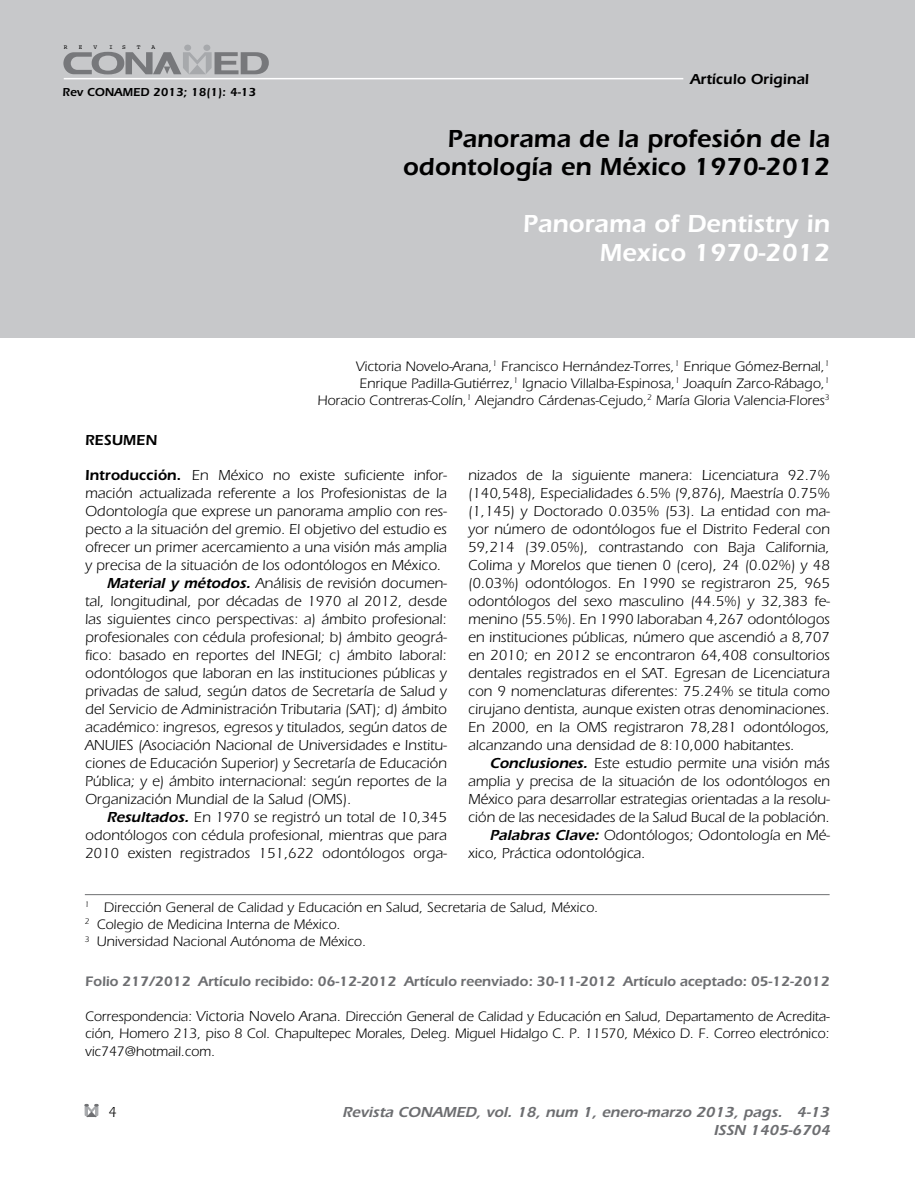
<style>
.page{position:relative;width:915px;height:1191px;background:#fff}
.page>*{position:absolute;margin:0;border:0;box-sizing:border-box;transform-origin:0 0}
.t1{font:600 25.5px/28.5px "Itc Eras";color:#000;text-align:right}
.t2{font:600 25.5px/28.5px "Itc Eras";color:#fff;text-align:right}
.t3{font:15px/18px "Itc Eras";color:#000;text-align:justify}
.t4{font:italic 600 15px/18.3px "Itc Eras";color:#6d6e71}
.t5{font:600 15px "Itc Eras";color:#000}
.t6{font:14.25px/17.2px "Itc Eras";color:#000;text-align:right}
.t7{font:600 14.25px "Itc Eras";letter-spacing:-.005em;color:#6d6e71}
.t8{font:600 12px "Itc Eras";color:#000}
.t9{font:6.3px "Courier";color:#000}
.s1{font-weight:600}
.s2{font-weight:600;font-style:italic}
.s3{font-size:15px}
</style>
<div class="page">
<svg style="left:85px;top:1104px;width:13px;height:12px"></svg>
<div style="left:0;top:0;width:914px;height:337px;background:#c7c8ca"></div>
<div style="left:184px;top:45px;width:7px;height:6px;background:#a7a9ac;border-radius:50%"></div>
<div style="left:203px;top:45px;width:7px;height:6px;background:#a7a9ac;border-radius:50%"></div>
<svg style="left:63px;top:52px;width:206px;height:22px"></svg>
<hr style="left:64px;top:78px;width:619px;height:1px;background:#fff">
<hr style="left:85px;top:894px;width:744px;height:1px;background:#6d6e71">
<p class="t9" style="left:64px;top:42px;width:5px">R</p>
<p class="t9" style="left:79px;top:42px;width:5px">E</p>
<p class="t9" style="left:93px;top:42px;width:5px">V</p>
<p class="t9" style="left:109px;top:42px;width:5px">I</p>
<p class="t9" style="left:122px;top:42px;width:5px">S</p>
<p class="t9" style="left:137px;top:42px;width:5px">T</p>
<p class="t9" style="left:151px;top:42px;width:5px">A</p>
<p class="t8" style="left:62px;top:85px;width:195px">Rev CONAMED 2013; 18(1): 4-13</p>
<p class="t5" style="left:690px;top:70px;width:120px">Artículo Original</p>
<h1 class="t1" style="left:402px;top:124px;width:428px">Panorama de la profesión de la odontología en México 1970-2012</h1>
<h1 class="t2" style="left:522px;top:210px;width:308px">Panorama of Dentistry in<br>Mexico 1970-2012</h1>
<p class="t6" style="left:317px;top:357px;width:513px">Victoria Novelo-Arana,<sup>1</sup> Francisco Hernández-Torres,<sup>1</sup> Enrique Gómez-Bernal,<sup>1<br></sup>Enrique Padilla-Gutiérrez,<sup>1</sup> Ignacio Villalba-Espinosa,<sup>1</sup> Joaquín Zarco-Rábago,<sup>1<br></sup>Horacio Contreras-Colín,<sup>1</sup> Alejandro Cárdenas-Cejudo,<sup>2</sup> María Gloria Valencia-Flores<sup>3</sup></p>
<p class="t5" style="left:85px;top:431px;width:74px">RESUMEN</p>
<p class="t3" style="left:85px;top:466px;width:363px"><span class="s1">Introducción.</span> En México no existe suficiente infor-</p>
<p class="t3" style="left:85px;top:484px;width:363px">mación actualizada referente a los Profesionistas de la</p>
<p class="t3" style="left:85px;top:502px;width:363px">Odontología que exprese un panorama amplio con res-</p>
<p class="t3" style="left:85px;top:520px;width:363px">pecto a la situación del gremio. El objetivo del estudio es</p>
<p class="t3" style="left:85px;top:538px;width:363px">ofrecer un primer acercamiento a una visión más amplia</p>
<p class="t3" style="left:85px;top:556px;width:357px">y precisa de la situación de los odontólogos en México.</p>
<p class="t3" style="left:106px;top:574px;width:342px"><span class="s2">Material y métodos.</span> Análisis de revisión documen-</p>
<p class="t3" style="left:85px;top:592px;width:363px">tal, longitudinal, por décadas de 1970 al 2012, desde</p>
<p class="t3" style="left:85px;top:610px;width:363px">las siguientes cinco perspectivas: a) ámbito profesional:</p>
<p class="t3" style="left:85px;top:628px;width:363px">profesionales con cédula profesional; b) ámbito geográ-</p>
<p class="t3" style="left:85px;top:646px;width:363px">fico: basado en reportes del INEGI; c) ámbito laboral:</p>
<p class="t3" style="left:85px;top:664px;width:363px">odontólogos que laboran en las instituciones públicas y</p>
<p class="t3" style="left:85px;top:682px;width:363px">privadas de salud, según datos de Secretaría de Salud y</p>
<p class="t3" style="left:85px;top:700px;width:363px">del Servicio de Administración Tributaria (SAT); d) ámbito</p>
<p class="t3" style="left:85px;top:718px;width:363px">académico: ingresos, egresos y titulados, según datos de</p>
<p class="t3" style="left:85px;top:736px;width:363px">ANUIES (Asociación Nacional de Universidades e Institu-</p>
<p class="t3" style="left:85px;top:754px;width:363px">ciones de Educación Superior) y Secretaría de Educación</p>
<p class="t3" style="left:85px;top:772px;width:363px">Pública; y e) ámbito internacional: según reportes de la</p>
<p class="t3" style="left:85px;top:790px;width:267px">Organización Mundial de la Salud (OMS).</p>
<p class="t3" style="left:106px;top:808px;width:342px"><span class="s2">Resultados.</span> En 1970 se registró un total de 10,345</p>
<p class="t3" style="left:85px;top:826px;width:363px">odontólogos con cédula profesional, mientras que para</p>
<p class="t3" style="left:85px;top:844px;width:363px">2010 existen registrados 151,622 odontólogos orga-</p>
<p class="t3" style="left:468px;top:466px;width:363px">nizados de la siguiente manera: Licenciatura 92.7% (140,548), Especialidades 6.5% (9,876), Maestría 0.75% (1,145) y Doctorado 0.035% (53). La entidad con ma&shy;yor número de odontólogos fue el Distrito Federal con 59,214 (39.05%), contrastando con Baja California, Colima y Morelos que tienen 0 (cero), 24 (0.02%) y 48 (0.03%) odontólogos. En 1990 se registraron 25, 965 odontólogos del sexo masculino (44.5%) y 32,383 fe&shy;menino (55.5%). En 1990 laboraban 4,267 odontólogos en instituciones públicas, número que ascendió a 8,707 en 2010; en 2012 se encontraron 64,408 consultorios dentales registrados en el SAT. Egresan de Licenciatura con 9 nomenclaturas diferentes: 75.24% se titula como cirujano dentista, aunque existen otras denominaciones.<br>En 2000, en la OMS registraron 78,281 odontólogos, alcanzando una densidad de 8:10,000 habitantes.</p>
<p class="t3" style="left:489px;top:754px;width:342px"><span class="s2">Conclusiones.</span> Este estudio permite una visión más</p>
<p class="t3" style="left:468px;top:772px;width:363px">amplia y precisa de la situación de los odontólogos en</p>
<p class="t3" style="left:468px;top:790px;width:363px">México para desarrollar estrategias orientadas a la resolu-</p>
<p class="t3" style="left:468px;top:808px;width:363px">ción de las necesidades de la Salud Bucal de la población.</p>
<p class="t3" style="left:489px;top:826px;width:342px"><span class="s2">Palabras Clave:</span> Odontólogos; Odontología en Mé-</p>
<p class="t3" style="left:468px;top:844px;width:179px">xico, Práctica odontológica.</p>
<p class="t6" style="left:85px;top:898px;width:514px;text-align:left"><sup>1</sup> Dirección General de Calidad y Educación en Salud, Secretaria de Salud, México.<br><sup>2</sup> Colegio de Medicina Interna de México.<br><sup>3</sup> Universidad Nacional Autónoma de México.</p>
<p class="t7" style="left:85px;top:972px;width:745px">Folio 217/2012 Artículo recibido: 06-12-2012 Artículo reenviado: 30-11-2012 Artículo aceptado: 05-12-2012</p>
<p class="t6" style="left:85px;top:1008px;width:745px;text-align:justify">Correspondencia: <span class="s3">Victoria Novelo Arana.</span> Dirección General de Calidad y Educación en Salud, Departamento de Acredita&shy;ción, Homero 213, piso 8 Col. Chapultepec Morales, Deleg. Miguel Hidalgo C. P. 11570, México D. F. Correo electrónico: vic747@hotmail.com.</p>
<p class="t3" style="left:108px;top:1102px;width:10px">4</p>
<p class="t4" style="left:713px;top:1102px;width:121px;text-indent:-371px">Revista CONAMED, vol. 18, num 1, enero-marzo 2013, pags.<br>ISSN 1405-6704</p>
<p class="t4" style="left:796px;top:1102px;width:37px">4-13</p>
</div>
